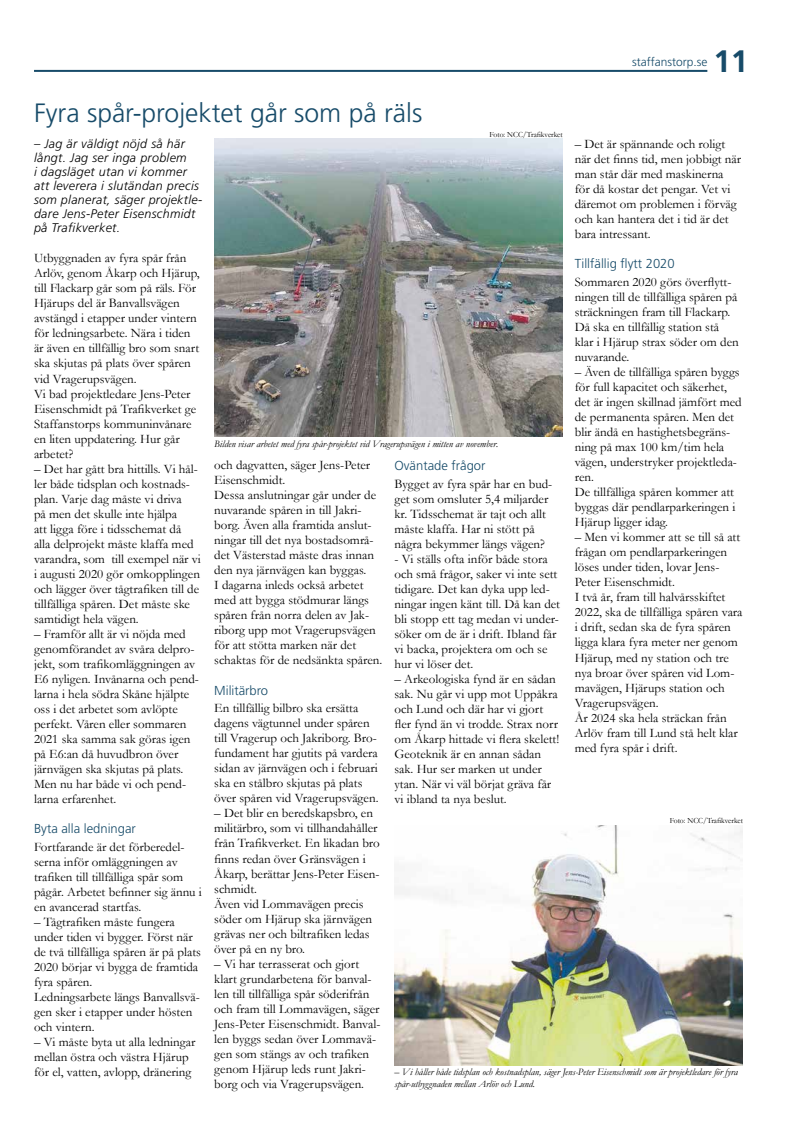
<style>
.page{position:relative;width:794px;height:1126px;background:#fff}
.page>*{position:absolute;margin:0;border:0;box-sizing:border-box;transform-origin:0 0}
.t1{font:700 31px "Frutiger";color:#174b69}
.t2{font:300 26.5px "Frutiger";color:#174b69}
.t3{font:13px/15px "Garamond";color:#000}
.t4{font:300 13px "Frutiger";color:#174b69}
.t5{font:italic 300 12.5px/14px "Frutiger";letter-spacing:.025em;color:#000}
.t6{font:300 12px "Frutiger";color:#174b69}
.t7{font:italic 10px/12px "Garamond";color:#000}
.t8{font:8px "Garamond";color:#000;scale:.96 1}
</style>
<div class="page">
<hr style="left:34px;top:70px;width:673px;height:2px;background:#174b69">
<img style="left:214px;top:139px;width:349px;height:298px">
<img style="left:394px;top:825px;width:349px;height:239px">
<h1 class="t1" style="left:708px;top:43px;width:41px">1111</h1>
<p class="t6" style="left:632px;top:55px;width:77px">staffanstorp.se</p>
<p class="t6" style="left:639px;top:55px;width:77px">staffanstorp.se</p>
<h2 class="t2" style="left:34px;top:98px;width:390px">Fyra spår-projektet går som på räls</h2>
<p class="t5" style="left:34px;top:137px;width:170px">– Jag är väldigt nöjd så här långt. Jag ser inga problem<br>i dagsläget utan vi kommer att leverera i slutändan precis som planerat, säger projektle&shy;dare Jens-Peter Eisenschmidt på Trafikverket.</p>
<p class="t3" style="left:34px;top:250px;width:167px">Utbyggnaden av fyra spår från<br>Arlöv, genom Åkarp och Hjärup, till Flackarp går som på räls. För<br>Hjärups del är Banvallsvägen avstängd i etapper under vintern för ledningsarbete. Nära i tiden är även en tillfällig bro som snart ska skjutas på plats över spåren vid Vragerupsvägen.<br>Vi bad projektledare Jens-Peter<br>Eisenschmidt på Trafikverket ge<br>Staffanstorps kommuninvånare en liten uppdatering. Hur går arbetet?</p>
<p class="t3" style="left:34px;top:460px;width:168px">– Det har gått bra hittills. Vi hål&shy;ler både tidsplan och kostnads&shy;plan. Varje dag måste vi driva<br>på men det skulle inte hjälpa<br>att ligga före i tidsschemat då alla delprojekt måste klaffa med varandra, som till exempel när vi i augusti 2020 gör omkopplingen och lägger över tågtrafiken till de tillfälliga spåren. Det måste ske samtidigt hela vägen.</p>
<p class="t3" style="left:34px;top:625px;width:166px">– Framför allt är vi nöjda med genomförandet av svåra delpro&shy;jekt, som trafikomläggningen av<br>E6 nyligen. Invånarna och pend&shy;larna i hela södra Skåne hjälpte oss i det arbetet som avlöpte perfekt. Våren eller sommaren<br>2021 ska samma sak göras igen på E6:an då huvudbron över järnvägen ska skjutas på plats.<br>Men nu har både vi och pend&shy;larna erfarenhet.</p>
<p class="t4" style="left:34px;top:821px;width:103px">Byta alla ledningar</p>
<p class="t3" style="left:34px;top:839px;width:169px">Fortfarande är det förberedel&shy;serna inför omläggningen av trafiken till tillfälliga spår som pågår. Arbetet befinner sig ännu i en avancerad startfas.</p>
<p class="t3" style="left:34px;top:914px;width:168px">– Tågtrafiken måste fungera under tiden vi bygger. Först när de två tillfälliga spåren är på plats<br>2020 börjar vi bygga de framtida fyra spåren.<br>Ledningsarbete längs Banvallsvä&shy;gen sker i etapper under hösten och vintern.</p>
<p class="t3" style="left:34px;top:1034px;width:163px">– Vi måste byta ut alla ledningar mellan östra och västra Hjärup för el, vatten, avlopp, dränering</p>
<p class="t8" style="left:489px;top:129px;width:78px">Foto: NCC/Trafikverket</p>
<p class="t3" style="left:575px;top:136px;width:168px">– Det är spännande och roligt när det finns tid, men jobbigt när man står där med maskinerna för då kostar det pengar. Vet vi däremot om problemen i förväg och kan hantera det i tid är det bara intressant.</p>
<p class="t4" style="left:575px;top:256px;width:101px">Tillfällig flytt 2020</p>
<p class="t3" style="left:575px;top:274px;width:165px">Sommaren 2020 görs överflytt&shy;ningen till de tillfälliga spåren på sträckningen fram till Flackarp.<br>Då ska en tillfällig station stå klar i Hjärup strax söder om den nuvarande.</p>
<p class="t3" style="left:575px;top:364px;width:168px">– Även de tillfälliga spåren byggs för full kapacitet och säkerhet, det är ingen skillnad jämfört med de permanenta spåren. Men det blir ändå en hastighetsbegräns&shy;ning på max 100 km/tim hela vägen, understryker projektleda&shy;ren.<br>De tillfälliga spåren kommer att byggas där pendlarparkeringen i<br>Hjärup ligger idag.</p>
<p class="t3" style="left:575px;top:529px;width:169px">– Men vi kommer att se till så att frågan om pendlarparkeringen löses under tiden, lovar Jens-<br>Peter Eisenschmidt.<br>I två år, fram till halvårsskiftet<br>2022, ska de tillfälliga spåren vara i drift, sedan ska de fyra spåren ligga klara fyra meter ner genom<br>Hjärup, med ny station och tre nya broar över spåren vid Lom&shy;mavägen, Hjärups station och<br>Vragerupsvägen.<br>År 2024 ska hela sträckan från<br>Arlöv fram till Lund stå helt klar med fyra spår i drift.</p>
<p class="t7" style="left:214px;top:437px;width:285px">Bilden visar arbetet med fyra spår-projektet vid Vragerupsvägen i mitten av november.</p>
<p class="t4" style="left:394px;top:458px;width:92px">Oväntade frågor</p>
<p class="t3" style="left:394px;top:476px;width:159px">Bygget av fyra spår har en bud&shy;get som omsluter 5,4 miljarder kr. Tidsschemat är tajt och allt måste klaffa. Har ni stött på några bekymmer längs vägen?</p>
<p class="t3" style="left:394px;top:551px;width:167px">- Vi ställs ofta inför både stora och små frågor, saker vi inte sett tidigare. Det kan dyka upp led&shy;ningar ingen känt till. Då kan det bli stopp ett tag medan vi under&shy;söker om de är i drift. Ibland får vi backa, projektera om och se hur vi löser det.</p>
<p class="t3" style="left:394px;top:671px;width:166px">– Arkeologiska fynd är en sådan sak. Nu går vi upp mot Uppåkra och Lund och där har vi gjort fler fynd än vi trodde. Strax norr om Åkarp hittade vi flera skelett!<br>Geoteknik är en annan sådan sak. Hur ser marken ut under ytan. När vi väl börjat gräva får vi ibland ta nya beslut.</p>
<p class="t3" style="left:214px;top:457px;width:170px">och dagvatten, säger Jens-Peter<br>Eisenschmidt.<br>Dessa anslutningar går under de nuvarande spåren in till Jakri&shy;borg. Även alla framtida anslut&shy;ningar till det nya bostadsområ&shy;det Västerstad måste dras innan den nya järnvägen kan byggas.<br>I dagarna inleds också arbetet med att bygga stödmurar längs spåren från norra delen av Jak&shy;riborg upp mot Vragerupsvägen för att stötta marken när det schaktas för de nedsänkta spåren.</p>
<p class="t4" style="left:214px;top:682px;width:55px">Militärbro</p>
<p class="t3" style="left:214px;top:700px;width:166px">En tillfällig bilbro ska ersätta dagens vägtunnel under spåren till Vragerup och Jakriborg. Bro&shy;fundament har gjutits på vardera sidan av järnvägen och i februari ska en stålbro skjutas på plats över spåren vid Vragerupsvägen.</p>
<p class="t3" style="left:214px;top:805px;width:167px">– Det blir en beredskapsbro, en militärbro, som vi tillhandahåller från Trafikverket. En likadan bro finns redan över Gränsvägen i<br>Åkarp, berättar Jens-Peter Eisen&shy;schmidt.<br>Även vid Lommavägen precis söder om Hjärup ska järnvägen grävas ner och biltrafiken ledas över på en ny bro.</p>
<p class="t3" style="left:214px;top:955px;width:168px">– Vi har terrasserat och gjort klart grundarbetena för banval&shy;len till tillfälliga spår söderifrån och fram till Lommavägen, säger<br>Jens-Peter Eisenschmidt. Banval&shy;len byggs sedan över Lommavä&shy;gen som stängs av och trafiken genom Hjärup leds runt Jakri&shy;borg och via Vragerupsvägen.</p>
<p class="t8" style="left:670px;top:814px;width:78px">Foto: NCC/Trafikverket</p>
<p class="t7" style="left:394px;top:1065px;width:345px">– Vi håller både tidsplan och kostnadsplan, säger Jens-Peter Eisenschmidt som är projektledare för fyra spår-utbyggnaden mellan Arlöv och Lund.</p>
</div>
